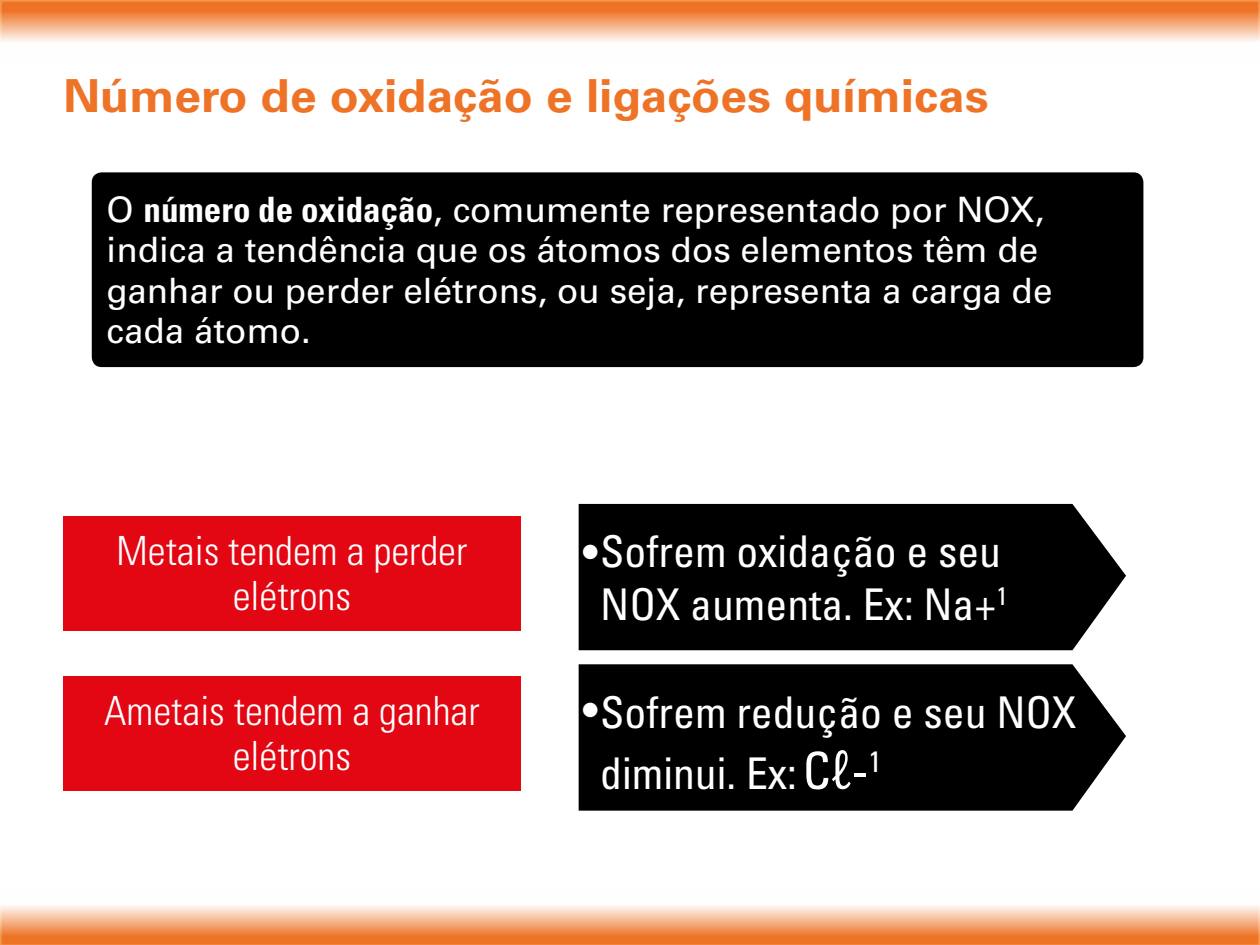
<style>
.page{position:relative;width:1260px;height:945px;background:#fff}
.page>*{position:absolute;margin:0;border:0;box-sizing:border-box;transform-origin:0 0}
.t1{font:700 45.5px "Univers LT Std";color:#ee7326;scale:1.05 1}
.t2{font:condensed 43.75px/52.5px "Univers LT Std";color:#fff;text-align:center}
.t3{font:300 condensed 40.25px/45.5px "Univers LT Std";color:#fff;text-align:center}
.t4{font:35px/40.2px "Univers LT Std";color:#fff}
.s1{font-weight:700;font-stretch:condensed}
.s2{font-size:47.25px}
.s3{font-size:50.75px}
</style>
<div class="page">
<svg style="left:0;top:0;width:1260px;height:42px"></svg>
<svg style="left:0;top:906px;width:1260px;height:39px"></svg>
<div style="left:63px;top:516px;width:458px;height:114px;background:#e30613"></div>
<div style="left:63px;top:676px;width:458px;height:114px;background:#e30613"></div>
<div style="left:92px;top:172px;width:1051px;height:195px;background:#000;border-radius:10px"></div>
<div style="left:579px;top:504px;width:547px;height:146px;background:#000"></div>
<div style="left:579px;top:664px;width:547px;height:147px;background:#000"></div>
<h1 class="t1" style="left:63px;top:70px;width:883px">Número de oxidação e ligações químicas</h1>
<p class="t4" style="left:107px;top:190px;width:947px">O <span class="s1">número de oxidação</span>, comumente representado por NOX, indica a tendência que os átomos dos elementos têm de ganhar ou perder elétrons, ou seja, representa a carga de cada átomo.</p>
<p class="t3" style="left:116px;top:528px;width:352px">Metais tendem a perder elétrons</p>
<p class="t3" style="left:104px;top:688px;width:377px">Ametais tendem a ganhar elétrons</p>
<p class="t2" style="left:582px;top:525px;width:427px"><span class="s2">•</span>Sofrem oxidação e seu<br>NOX aumenta. Ex: Na+<sup>1</sup></p>
<p class="t2" style="left:600px;top:681px;width:478px;line-height:60.9px;text-align:left;text-indent:-18px"><span class="s2">•</span>Sofrem redução e seu NOX diminui. Ex:<span class="s3">Cℓ-</span><sup>1</sup></p>
</div>
